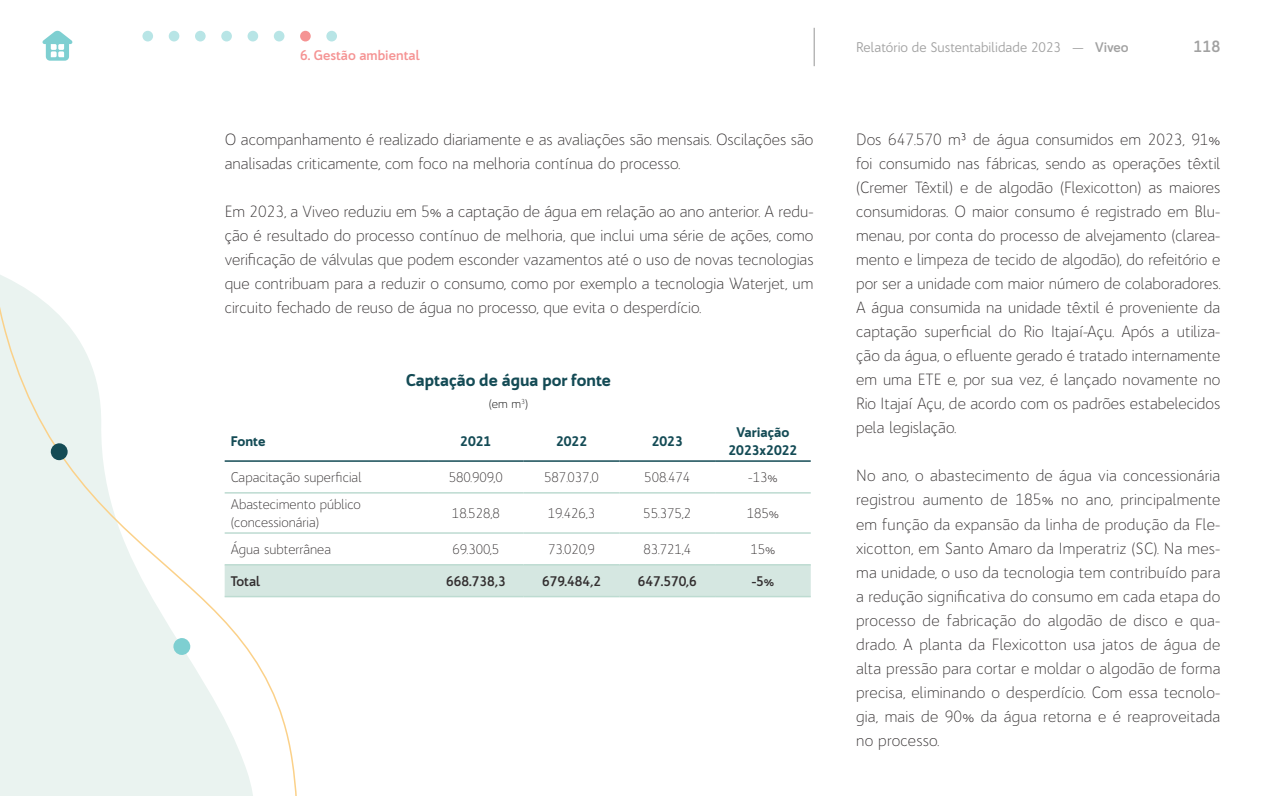
<style>
.page{position:relative;width:1263px;height:796px;background:#fff}
.page>*{position:absolute;margin:0;border:0;box-sizing:border-box;transform-origin:0 0}
.t1{font:900 16.5px "Bw Quinta Pro";color:#144b55}
.t2{font:300 15.75px/24px "Bw Quinta Pro";color:#332f30;text-align:justify}
.t3{font:700 15.75px "Bw Quinta Pro";color:#a1a1a1}
.t4{font:300 13.5px/18px "Bw Quinta Pro";color:#332f30}
.t5{font:13.5px "Bw Quinta Pro";color:#a1a1a1}
.t6{font:700 13.5px "Bw Quinta Pro";color:#332f30}
.t7{font:900 13.5px/18px "Bw Quinta Pro";color:#144b55;text-align:center}
.t8{font:700 13.5px "Bw Quinta Pro";color:#f59393}
.t9{font:300 12px "Bw Quinta Pro";color:#000}
.s1{font-weight:700}
</style>
<div class="page">
<div style="left:326px;top:565px;width:485px;height:30px;background:#d5e7e1"></div>
<hr style="left:225px;top:460px;width:203px;height:1px;background:#144b55">
<hr style="left:428px;top:460px;width:96px;height:1px;background:#144b55">
<hr style="left:524px;top:460px;width:95px;height:1px;background:#144b55">
<hr style="left:619px;top:460px;width:96px;height:1px;background:#144b55">
<hr style="left:715px;top:460px;width:96px;height:1px;background:#144b55">
<hr style="left:428px;top:492px;width:96px;height:1px;background:#bddbd1">
<hr style="left:524px;top:492px;width:95px;height:1px;background:#bddbd1">
<hr style="left:619px;top:492px;width:96px;height:1px;background:#bddbd1">
<hr style="left:715px;top:492px;width:96px;height:1px;background:#bddbd1">
<hr style="left:428px;top:532px;width:96px;height:1px;background:#bddbd1">
<hr style="left:524px;top:532px;width:95px;height:1px;background:#bddbd1">
<hr style="left:619px;top:532px;width:96px;height:1px;background:#bddbd1">
<hr style="left:715px;top:532px;width:96px;height:1px;background:#bddbd1">
<hr style="left:428px;top:563px;width:96px;height:2px;background:#bddbd1">
<hr style="left:524px;top:563px;width:95px;height:2px;background:#bddbd1">
<hr style="left:619px;top:563px;width:96px;height:2px;background:#bddbd1">
<hr style="left:715px;top:563px;width:96px;height:2px;background:#bddbd1">
<hr style="left:428px;top:595px;width:96px;height:2px;background:#bddbd1">
<hr style="left:524px;top:595px;width:95px;height:2px;background:#bddbd1">
<hr style="left:619px;top:595px;width:96px;height:2px;background:#bddbd1">
<hr style="left:715px;top:595px;width:96px;height:2px;background:#bddbd1">
<hr style="left:225px;top:492px;width:203px;height:1px;background:#bddbd1">
<hr style="left:225px;top:532px;width:203px;height:1px;background:#bddbd1">
<hr style="left:225px;top:563px;width:203px;height:2px;background:#bddbd1">
<hr style="left:225px;top:595px;width:203px;height:2px;background:#bddbd1">
<svg style="left:0;top:30px;width:326px;height:765px"></svg>
<svg style="left:50px;top:442px;width:18px;height:18px"></svg>
<div style="left:173px;top:637px;width:18px;height:18px;background:#7ecfd1;border-radius:50%"></div>
<hr style="left:814px;top:28px;width:1px;height:38px;background:#a1a1a1">
<svg style="left:42px;top:31px;width:31px;height:30px"></svg>
<div style="left:142px;top:31px;width:11px;height:10px;background:#b8e5e6;border-radius:50%"></div>
<div style="left:169px;top:31px;width:10px;height:10px;background:#b8e5e6;border-radius:50%"></div>
<div style="left:195px;top:31px;width:11px;height:10px;background:#b8e5e6;border-radius:50%"></div>
<div style="left:221px;top:31px;width:11px;height:10px;background:#b8e5e6;border-radius:50%"></div>
<div style="left:248px;top:31px;width:10px;height:10px;background:#b8e5e6;border-radius:50%"></div>
<div style="left:274px;top:31px;width:10px;height:10px;background:#b8e5e6;border-radius:50%"></div>
<div style="left:300px;top:31px;width:11px;height:10px;background:#f59393;border-radius:50%"></div>
<div style="left:326px;top:31px;width:11px;height:10px;background:#b8e5e6;border-radius:50%"></div>
<p class="t8" style="left:300px;top:47px;width:121px">6. Gestão ambiental</p>
<p class="t2" style="left:225px;top:127px;width:590px">O acompanhamento é realizado diariamente e as avaliações são mensais. Oscilações são analisadas criticamente, com foco na melhoria contínua do processo.</p>
<p class="t2" style="left:225px;top:199px;width:590px">Em 2023, a Viveo reduziu em 5% a captação de água em relação ao ano anterior. A redu&shy;ção é resultado do processo contínuo de melhoria, que inclui uma série de ações, como verificação de válvulas que podem esconder vazamentos até o uso de novas tecnologias que contribuam para a reduzir o consumo, como por exemplo a tecnologia Waterjet, um circuito fechado de reuso de água no processo, que evita o desperdício.</p>
<p class="t1" style="left:406px;top:369px;width:206px">Captação de água por fonte</p>
<p class="t9" style="left:489px;top:396px;width:41px">(em m<sup>3</sup>)</p>
<p class="t7" style="left:231px;top:432px;width:36px">Fonte</p>
<p class="t7" style="left:460px;top:432px;width:33px">2021</p>
<p class="t7" style="left:556px;top:432px;width:33px">2022</p>
<p class="t7" style="left:652px;top:432px;width:33px">2023</p>
<p class="t7" style="left:728px;top:423px;width:70px">Variação<br>2023x2022</p>
<p class="t4" style="left:231px;top:468px;width:132px">Capacitação superficial</p>
<p class="t4" style="left:449px;top:468px;width:56px">580.909,0</p>
<p class="t4" style="left:544px;top:468px;width:56px">587.037,0</p>
<p class="t4" style="left:644px;top:468px;width:47px">508.474</p>
<p class="t4" style="left:748px;top:468px;width:31px">-13%</p>
<p class="t4" style="left:231px;top:495px;width:132px">Abastecimento público (concessionária)</p>
<p class="t4" style="left:452px;top:504px;width:49px">18.528,8</p>
<p class="t4" style="left:548px;top:504px;width:49px">19.426,3</p>
<p class="t4" style="left:643px;top:504px;width:49px">55.375,2</p>
<p class="t4" style="left:747px;top:504px;width:34px">185%</p>
<p class="t4" style="left:231px;top:539px;width:102px">Água subterrânea</p>
<p class="t4" style="left:452px;top:539px;width:48px">69.300,5</p>
<p class="t4" style="left:548px;top:539px;width:48px">73.020,9</p>
<p class="t4" style="left:643px;top:539px;width:49px">83.721,4</p>
<p class="t4" style="left:750px;top:539px;width:26px">15%</p>
<p class="t6" style="left:231px;top:572px;width:31px">Total</p>
<p class="t6" style="left:446px;top:572px;width:61px">668.738,3</p>
<p class="t6" style="left:542px;top:572px;width:61px">679.484,2</p>
<p class="t6" style="left:638px;top:572px;width:60px">647.570,6</p>
<p class="t6" style="left:752px;top:572px;width:24px">-5%</p>
<p class="t5" style="left:856px;top:39px;width:274px">Relatório de Sustentabilidade 2023 — <span class="s1">Viveo</span></p>
<p class="t3" style="left:1193px;top:37px;width:28px">118</p>
<p class="t2" style="left:856px;top:127px;width:366px">Dos 647.570 m³ de água consumidos em 2023, 91% foi consumido nas fábricas, sendo as operações têxtil (Cremer Têxtil) e de algodão (Flexicotton) as maiores consumidoras. O maior consumo é registrado em Blu&shy;menau, por conta do processo de alvejamento (clarea&shy;mento e limpeza de tecido de algodão), do refeitório e por ser a unidade com maior número de colaboradores.<br>A água consumida na unidade têxtil é proveniente da captação superficial do Rio Itajaí-Açu. Após a utiliza&shy;ção da água, o efluente gerado é tratado internamente em uma ETE e, por sua vez, é lançado novamente no Rio Itajaí Açu, de acordo com os padrões estabelecidos pela legislação.</p>
<p class="t2" style="left:856px;top:463px;width:366px">No ano, o abastecimento de água via concessionária registrou aumento de 185% no ano, principalmente em função da expansão da linha de produção da Fle&shy;xicotton, em Santo Amaro da Imperatriz (SC). Na mes&shy;ma unidade, o uso da tecnologia tem contribuído para a redução significativa do consumo em cada etapa do processo de fabricação do algodão de disco e qua&shy;drado. A planta da Flexicotton usa jatos de água de alta pressão para cortar e moldar o algodão de forma precisa, eliminando o desperdício. Com essa tecnolo&shy;gia, mais de 90% da água retorna e é reaproveitada no processo.</p>
</div>
